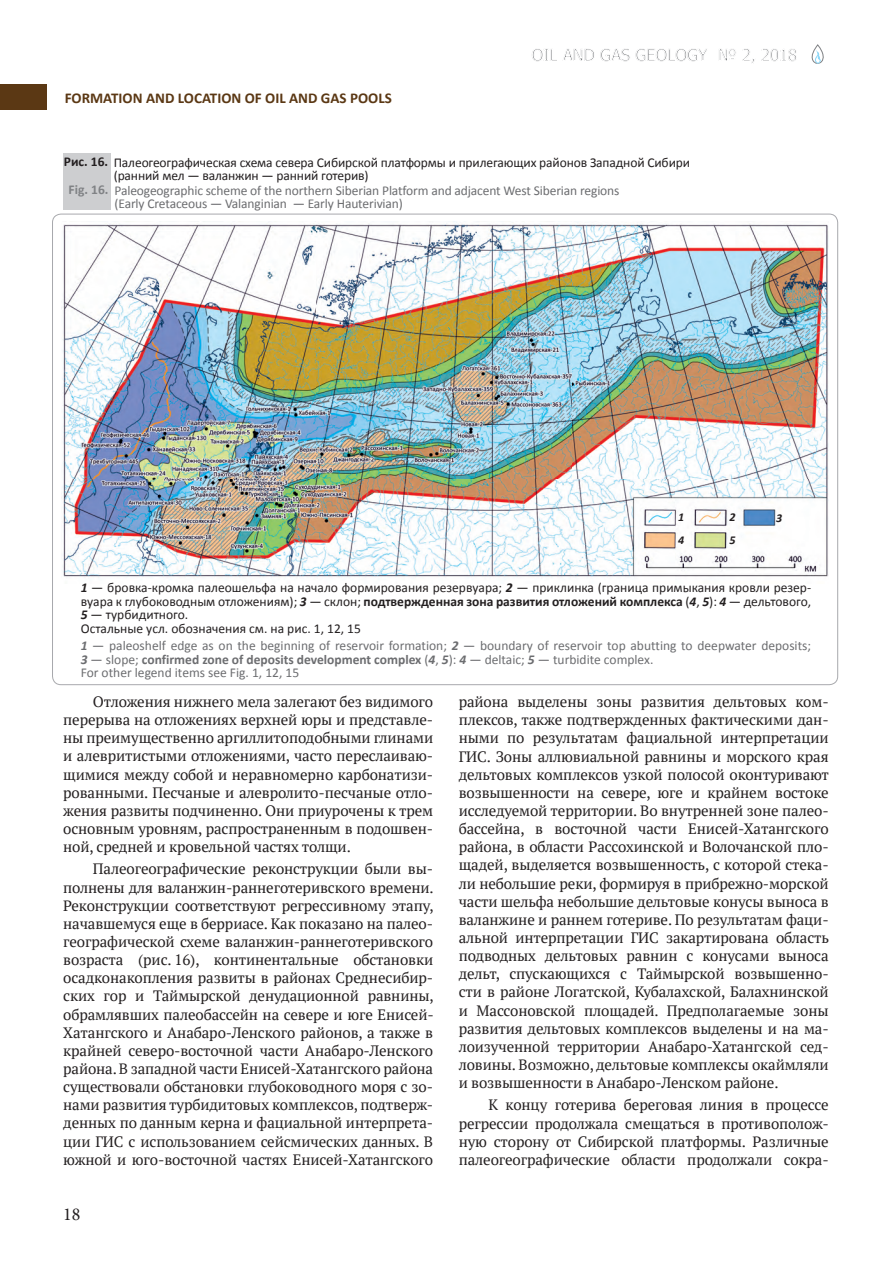
<style>
.page{position:relative;width:890px;height:1263px;background:#fff}
.page>*{position:absolute;margin:0;border:0;box-sizing:border-box;transform-origin:0 0}
.t1{font:18px "Minion Pro";color:#231f20}
.t2{font:16.5px "Tahoma";color:#808285}
.t3{font:15px/18.1px "PT Serif";letter-spacing:-.01em;color:#231f20;text-align:justify}
.t4{font:700 15px "Calibri";color:#5b3814}
.t5{font:13.5px/13.5px "Calibri";letter-spacing:-.01em;color:#231f20}
.t6{font:13.5px/13.5px "Calibri";color:#6c6d70}
.t7{font:italic 700 12px "Calibri";color:#231f20}
.s1{font-weight:700}
.s2{font-weight:700;color:#808285}
.s3{color:#6c6d70}
.s4{font-weight:700;font-style:italic}
</style>
<div class="page">
<svg style="left:811px;top:44px;width:13px;height:20px"></svg>
<div style="left:0;top:84px;width:46px;height:26px;background:#5b3814"></div>
<div style="left:63px;top:154px;width:48px;height:56px;background:#cdced0"></div>
<img style="left:61px;top:222px;width:768px;height:356px">
<p class="t4" style="left:65px;top:89px;width:328px">FORMATION AND LOCATION OF OIL AND GAS POOLS</p>
<p class="t2" style="left:532px;top:44px;width:267px">OIL AND GAS GEOLOGY № 2, 2018</p>
<p class="t5" style="left:69px;top:148px;width:623px;line-height:27.9px;text-indent:-5px"><span class="s1">Рис. 16.</span> Палеогеографическая схема севера Сибирской платформы и прилегающих районов Западной Сибири<br><span class="s2">Fig. 16.</span> <span class="s3">Paleogeographic scheme of the northern Siberian Platform and adjacent West Siberian regions</span></p>
<p class="t5" style="left:114px;top:169px;width:256px">(ранний мел — валанжин — ранний готерив)</p>
<p class="t6" style="left:115px;top:197px;width:290px">(Early Cretaceous — Valanginian — Early Hauterivian)</p>
<p class="t7" style="left:678px;top:510px;width:8px">1</p>
<p class="t7" style="left:729px;top:510px;width:8px">2</p>
<p class="t7" style="left:776px;top:510px;width:8px">3</p>
<p class="t7" style="left:678px;top:533px;width:8px">4</p>
<p class="t7" style="left:729px;top:533px;width:8px">5</p>
<p class="t5" style="left:81px;top:581px;width:732px"><span class="s4">1</span> — бровка‑кромка палеошельфа на начало формирования резервуара; <span class="s4">2</span> — приклинка (граница примыкания кровли резер‑ вуара к глубоководным отложениям); <span class="s4">3</span> — склон; <span class="s1">подтвержденная зона развития отложений комплекса</span> (<span class="s4">4</span>, <span class="s4">5</span>): <span class="s4">4</span> — дельтового, <span class="s4">5</span> — турбидитного.<br>Остальные усл. обозначения см. на рис. 1, 12, 15</p>
<p class="t6" style="left:81px;top:639px;width:732px"><span class="s4">1</span> — paleoshelf edge as on the beginning of reservoir formation; <span class="s4">2</span> — boundary of reservoir top abutting to deepwater deposits;<br><span class="s4">3</span> — slope; <span class="s1">confirmed zone of deposits development complex</span> (<span class="s4">4</span>, <span class="s4">5</span>): <span class="s4">4</span> — deltaic; <span class="s4">5</span> — turbidite complex.<br>For other legend items see Fig. 1, 12, 15</p>
<p class="t3" style="left:63px;top:692px;width:371px;text-indent:30px">Отложения нижнего мела залегают без видимого перерыва на отложениях верхней юры и представле&shy;ны преимущественно аргиллитоподобными глинами и алевритистыми отложениями, часто переслаиваю&shy;щимися между собой и неравномерно карбонатизи&shy;рованными. Песчаные и алевролито-песчаные отло&shy;жения развиты подчиненно. Они приурочены к трем основным уровням, распространенным в подошвен&shy;ной, средней и кровельной частях толщи.</p>
<p class="t3" style="left:63px;top:860px;width:372px;text-indent:30px">Палеогеографические реконструкции были вы&shy;полнены для валанжин-раннеготеривского времени.<br>Реконструкции соответствуют регрессивному этапу, начавшемуся еще в берриасе. Как показано на палео&shy;географической схеме валанжин-раннеготерив ского возраста (рис. 16), континентальные обстановки осадконакопления развиты в районах Среднесибир&shy;ских гор и Таймырской денудационной равнины, обрамлявших палеобассейн на севере и юге Енисей-Хатангского и Анабаро-Ленского районов, а также в крайней северо-восточной части Анабаро-Ленского района. В западной части Енисей-Хатангского района существовали обстановки глубоководного моря с зо&shy;нами развития турбидитовых комплексов, подтверж&shy;денных по данным керна и фациальной интерпрета&shy;ции ГИС с использованием сейсмических данных. В южной и юго-восточной частях Енисей-Хатангского</p>
<p class="t3" style="left:459px;top:693px;width:372px">района выделены зоны развития дельтовых ком&shy;плексов, также подтвержденных фактическими дан&shy;ными по результатам фациальной интерпретации ГИС. Зоны аллювиальной равнины и морского края дельтовых комплексов узкой полосой оконтуривают возвышенности на севере, юге и крайнем востоке исследуемой территории. Во внутренней зоне палео&shy;бассейна, в восточной части Енисей-Хатангского района, в области Рассохинской и Волочанской пло&shy;щадей, выделяется возвышенность, с которой стека&shy;ли небольшие реки, формируя в прибрежно-морской части шельфа небольшие дельтовые конусы выноса в валанжине и раннем готериве. По результатам фаци&shy;альной интерпретации ГИС закартирована область подводных дельтовых равнин с конусами выноса дельт, спускающихся с Таймырской возвышенно&shy;сти в районе Логатской, Кубалахской, Балахнинской и Массоновской площадей. Предполагаемые зоны развития дельтовых комплексов выделены и на ма&shy;лоизученной территории Анабаро-Хатангской сед&shy;ловины. Возможно, дельтовые комплексы окаймляли и возвышенности в Анабаро-Ленском районе.</p>
<p class="t3" style="left:459px;top:1096px;width:371px;text-indent:30px">К концу готерива береговая линия в процессе регрессии продолжала смещаться в противополож&shy;ную сторону от Сибирской платформы. Различные палео географические области продолжали сокра-</p>
<p class="t1" style="left:63px;top:1202px;width:19px">18</p>
</div>
